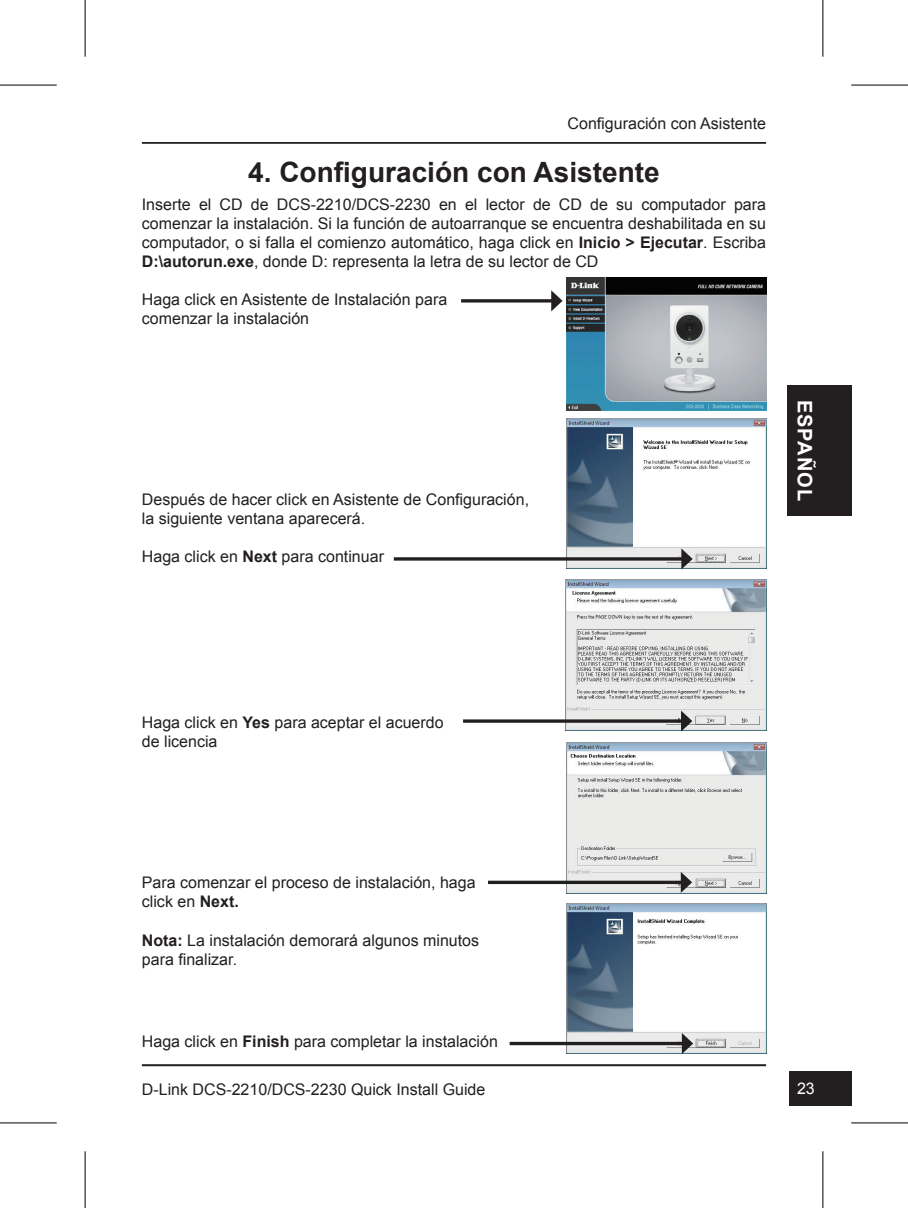
<style>
.page{position:relative;width:908px;height:1208px;background:#fff}
.page>*{position:absolute;margin:0;border:0;box-sizing:border-box;transform-origin:0 0}
.t1{font:700 28px "Arial";color:#231f20}
.t2{font:700 20px "Arial";letter-spacing:.045em;color:#fff}
.t3{font:16px/19.2px "Arial";color:#231f20}
.t4{font:16px "Arial";color:#fff}
.s1{font-weight:700}
</style>
<div class="page">
<hr style="left:142px;top:142px;width:623px;height:2px;background:#231f20">
<hr style="left:142px;top:1064px;width:623px;height:2px;background:#231f20">
<div style="left:788px;top:1071px;width:62px;height:35px;background:#231f20"></div>
<div style="left:786px;top:385px;width:64px;height:130px;background:#231f20"></div>
<img style="left:566px;top:278px;width:199px;height:133px">
<img style="left:566px;top:418px;width:199px;height:151px">
<img style="left:565px;top:579px;width:200px;height:152px">
<img style="left:566px;top:742px;width:199px;height:151px">
<img style="left:566px;top:903px;width:199px;height:150px">
<hr style="left:461px;top:299px;width:93px;height:3px;background:#231f20">
<svg style="left:551px;top:290px;width:11px;height:21px"></svg>
<hr style="left:393px;top:557px;width:291px;height:3px;background:#231f20">
<svg style="left:681px;top:548px;width:11px;height:21px"></svg>
<svg style="left:463px;top:719px;width:217px;height:4px"></svg>
<svg style="left:680px;top:710px;width:12px;height:21px"></svg>
<svg style="left:488px;top:880px;width:192px;height:4px"></svg>
<svg style="left:680px;top:872px;width:11px;height:21px"></svg>
<svg style="left:509px;top:1041px;width:172px;height:4px"></svg>
<svg style="left:681px;top:1033px;width:11px;height:21px"></svg>
<hr style="left:0;top:85px;width:57px;height:1px;background:#000">
<hr style="left:850px;top:85px;width:57px;height:1px;background:#000">
<hr style="left:0;top:1122px;width:57px;height:1px;background:#000">
<hr style="left:850px;top:1122px;width:57px;height:1px;background:#000">
<hr style="left:85px;top:0;width:1px;height:57px;background:#000">
<hr style="left:85px;top:1151px;width:1px;height:57px;background:#000">
<hr style="left:822px;top:0;width:1px;height:57px;background:#000">
<hr style="left:822px;top:1151px;width:1px;height:57px;background:#000">
<p class="t3" style="left:567px;top:114px;width:200px">Configuración con Asistente</p>
<h1 class="t1" style="left:248px;top:153px;width:413px">4. Configuración con Asistente</h1>
<p class="t3" style="left:142px;top:195px;width:625px;text-align:justify">Inserte el CD de DCS-2210/DCS-2230 en el lector de CD de su computador para comenzar la instalación. Si la función de autoarranque se encuentra deshabilitada en su computador, o si falla el comienzo automático, haga click en <span class="s1">Inicio &gt; Ejecutar</span>. Escriba <span class="s1">D:\autorun.exe</span>, donde D: representa la letra de su lector de CD</p>
<p class="t3" style="left:142px;top:289px;width:307px">Haga click en Asistente de Instalación para comenzar la instalación</p>
<p class="t3" style="left:142px;top:489px;width:388px">Después de hacer click en Asistente de Configuración, la siguiente ventana aparecerá.</p>
<p class="t3" style="left:142px;top:547px;width:243px">Haga click en <span class="s1">Next</span> para continuar</p>
<p class="t2" style="left:817px;top:400px;width:103px;rotate:90deg">ESPAÑOL</p>
<p class="t3" style="left:142px;top:712px;width:303px">Haga click en <span class="s1">Yes</span> para aceptar el acuerdo de licencia</p>
<p class="t3" style="left:142px;top:873px;width:335px">Para comenzar el proceso de instalación, haga click en <span class="s1">Next.</span></p>
<p class="t3" style="left:142px;top:930px;width:339px"><span class="s1">Nota:</span> La instalación demorará algunos minutos para finalizar.</p>
<p class="t3" style="left:142px;top:1032px;width:357px">Haga click en <span class="s1">Finish</span> para completar la instalación</p>
<p class="t3" style="left:142px;top:1079px;width:345px">D-Link DCS-2210/DCS-2230 Quick Install Guide</p>
<p class="t4" style="left:796px;top:1078px;width:19px">23</p>
</div>
